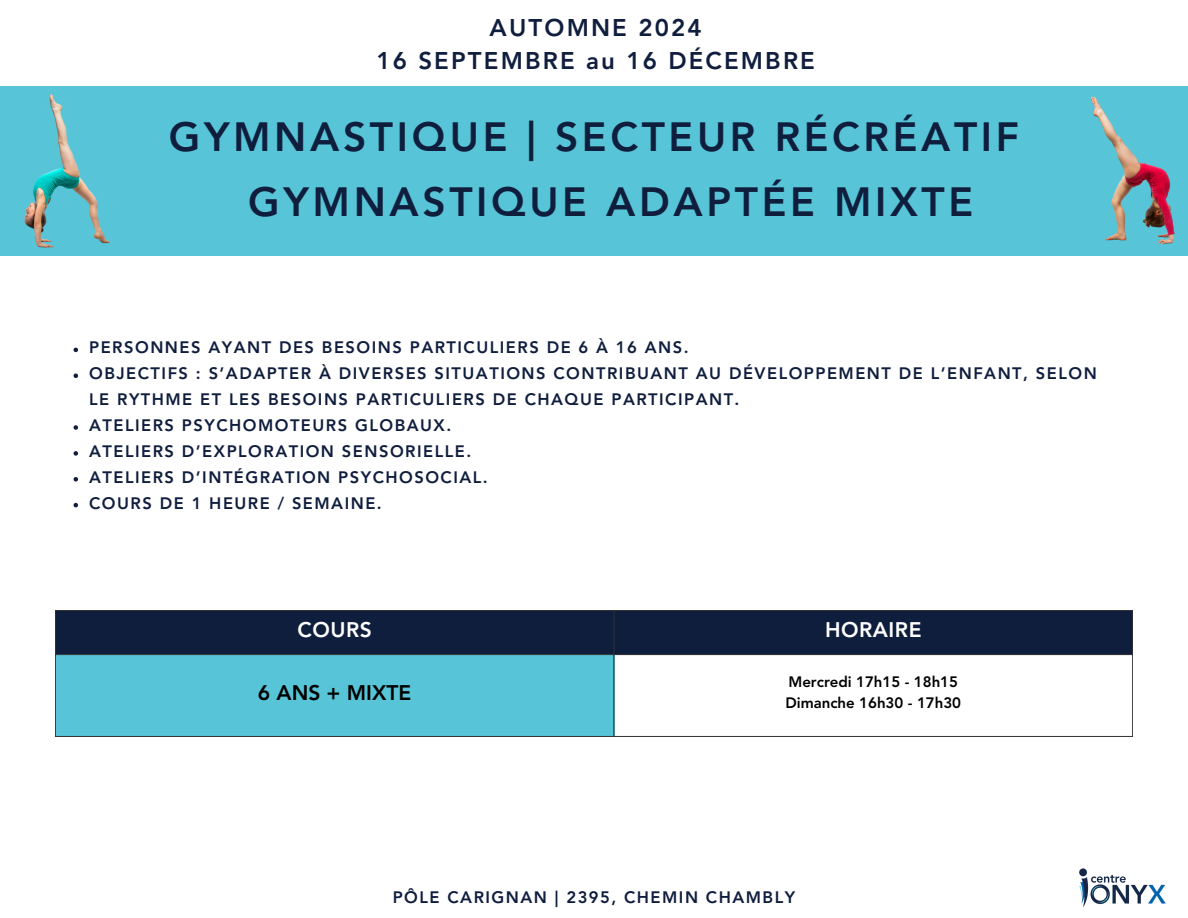
<style>
.page{position:relative;width:1188px;height:918px;background:#fff}
.page>*{position:absolute;margin:0;border:0;box-sizing:border-box;transform-origin:0 0}
.t1{font:800 40.5px "Avenir LT Std";letter-spacing:.09em;color:#101e3e}
.t2{font:800 24px/32.7px "Avenir LT Std";letter-spacing:.09em;color:#101e3e;text-align:center}
.t3{font:800 21px "Avenir LT Std";letter-spacing:.025em;color:#fff}
.t4{font:800 21px "Avenir LT Std";color:#000}
.t5{font:800 16.5px/25.8px "Avenir LT Std";letter-spacing:.09em;color:#101e3e}
.t6{font:800 15px "Avenir LT Std";color:#000}
</style>
<div class="page">
<div style="left:56px;top:611px;width:1076px;height:43px;background:#101e3e"></div>
<div style="left:55px;top:654px;width:559px;height:83px;background:#57c5d7"></div>
<hr style="left:55px;top:611px;width:1px;height:125px;background:#333">
<hr style="left:614px;top:611px;width:1px;height:125px;background:#333">
<hr style="left:1132px;top:611px;width:1px;height:125px;background:#333">
<hr style="left:55px;top:610px;width:1078px;height:1px;background:#333">
<hr style="left:55px;top:654px;width:1078px;height:1px;background:#333">
<hr style="left:55px;top:736px;width:1078px;height:1px;background:#333">
<div style="left:0;top:86px;width:1188px;height:170px;background:#57c5d7"></div>
<img style="left:1091px;top:96px;width:84px;height:148px">
<svg style="left:74px;top:348px;width:4px;height:4px"></svg>
<svg style="left:74px;top:374px;width:4px;height:4px"></svg>
<svg style="left:74px;top:425px;width:4px;height:5px"></svg>
<svg style="left:74px;top:451px;width:4px;height:5px"></svg>
<svg style="left:74px;top:477px;width:4px;height:5px"></svg>
<svg style="left:74px;top:503px;width:4px;height:4px"></svg>
<img style="left:24px;top:94px;width:86px;height:154px">
<img style="left:1079px;top:868px;width:87px;height:40px">
<h2 class="t2" style="left:376px;top:14px;width:440px">AUTOMNE 2024<br>16 SEPTEMBRE au 16 DÉCEMBRE</h2>
<p class="t1" style="left:169px;top:120px;width:852px">GYMNASTIQUE | SECTEUR RÉCRÉATIF</p>
<p class="t1" style="left:248px;top:185px;width:726px">GYMNASTIQUE ADAPTÉE MIXTE</p>
<p class="t5" style="left:89px;top:336px;width:601px">PERSONNES AYANT DES BESOINS PARTICULIERS DE 6 À 16 ANS.</p>
<p class="t5" style="left:89px;top:362px;width:1009px">OBJECTIFS : S’ADAPTER À DIVERSES SITUATIONS CONTRIBUANT AU DÉVELOPPEMENT DE L’ENFANT, SELON<br>LE RYTHME ET LES BESOINS PARTICULIERS DE CHAQUE PARTICIPANT.</p>
<p class="t5" style="left:89px;top:414px;width:364px">ATELIERS PSYCHOMOTEURS GLOBAUX.</p>
<p class="t5" style="left:89px;top:440px;width:384px">ATELIERS D’EXPLORATION SENSORIELLE.</p>
<p class="t5" style="left:89px;top:466px;width:400px">ATELIERS D’INTÉGRATION PSYCHOSOCIAL.</p>
<p class="t5" style="left:89px;top:491px;width:294px">COURS DE 1 HEURE / SEMAINE.</p>
<p class="t3" style="left:297px;top:621px;width:76px">COURS</p>
<h1 class="t3" style="left:825px;top:621px;width:98px">HORAIRE</h1>
<h1 class="t4" style="left:258px;top:684px;width:155px">6 ANS + MIXTE</h1>
<p class="t6" style="left:788px;top:676px;width:171px">Mercredi 17h15 - 18h15</p>
<p class="t6" style="left:785px;top:696px;width:177px">Dimanche 16h30 - 17h30</p>
<p class="t5" style="left:393px;top:886px;width:404px">PÔLE CARIGNAN | 2395, CHEMIN CHAMBLY</p>
</div>
